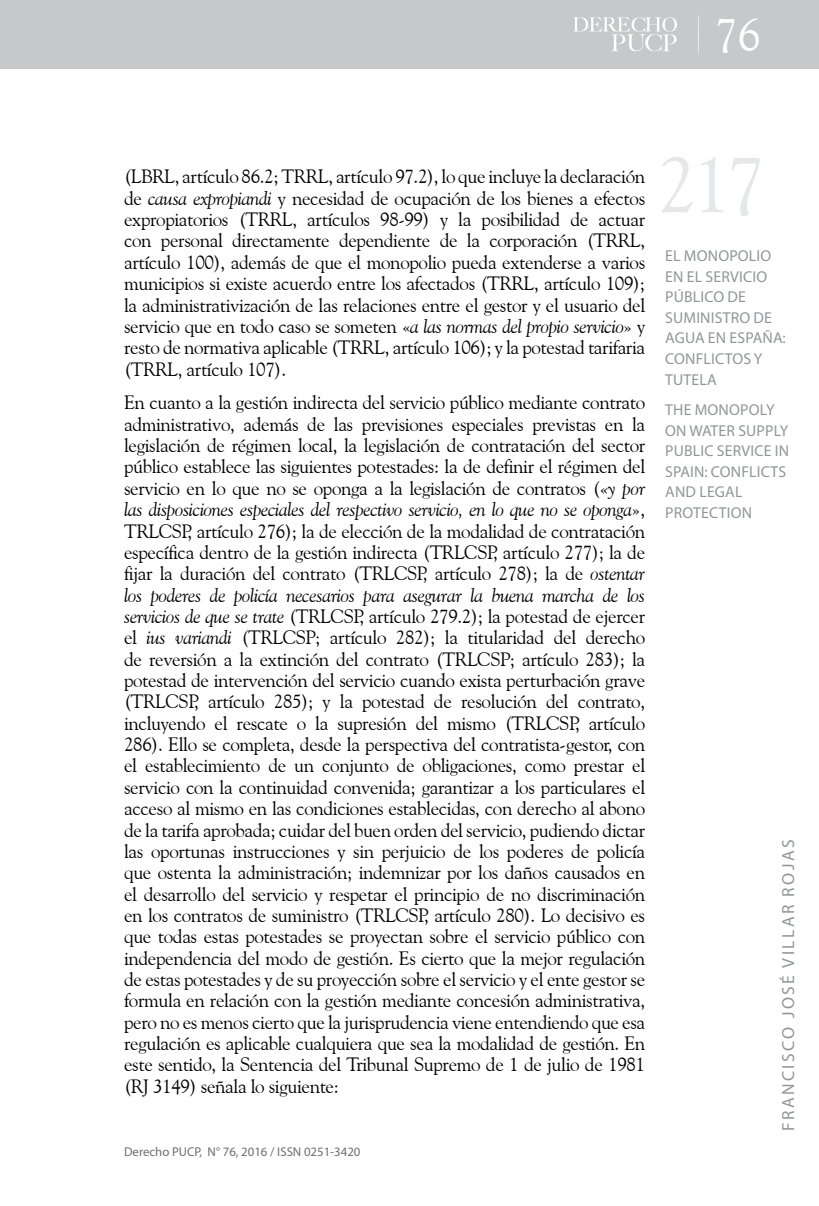
<style>
.page{position:relative;width:819px;height:1206px;background:#fff}
.page>*{position:absolute;margin:0;border:0;box-sizing:border-box;transform-origin:0 0}
.t1{font:78.75px "Goudy Old Style BT";color:#e6e7e8}
.t2{font:46.38px "Goudy Old Style BT";color:#fff}
.t3{font:19.25px/21.3px "Goudy Old Style BT";letter-spacing:-.02em;color:#000;text-align:justify}
.t4{font:17.5px "Myriad Pro";letter-spacing:.14em;color:#939598}
.t5{font:15.75px/20.7px "Myriad Pro";letter-spacing:.01em;color:#939598}
.t6{font:12.78px "Myriad Pro";color:#6d6e71}
.s1{font-style:italic}
</style>
<div class="page">
<div style="left:0;top:0;width:819px;height:69px;background:#c7c8ca"></div>
<svg style="left:573px;top:17px;width:104px;height:34px"></svg>
<h2 class="t2" style="left:714px;top:6px;width:47px">76</h2>
<p class="t3" style="left:124px;top:166px;width:522px">(LBRL, artículo 86.2; TRRL, artículo 97.2), lo que incluye la declaración de <span class="s1">causa expropiandi</span> y necesidad de ocupación de los bienes a efectos expropiatorios (TRRL, artículos 98-99) y la posibilidad de actuar con personal directamente dependiente de la corporación (TRRL, artículo 100), además de que el monopolio pueda extenderse a varios municipios si existe acuerdo entre los afectados (TRRL, artículo 109); la administrativización de las relaciones entre el gestor y el usuario del servicio que en todo caso se someten «<span class="s1">a las normas del propio servicio</span>» y resto de normativa aplicable (TRRL, artículo 106); y la potestad tarifaria (TRRL, artículo 107).</p>
<p class="t3" style="left:124px;top:391px;width:522px">En cuanto a la gestión indirecta del servicio público mediante contrato administrativo, además de las previsiones especiales previstas en la legislación de régimen local, la legislación de contratación del sector público establece las siguientes potestades: la de definir el régimen del servicio en lo que no se oponga a la legislación de contratos («<span class="s1">y por las disposiciones especiales del respectivo servicio, en lo que no se oponga</span>», TRLCSP, artículo 276); la de elección de la modalidad de contratación específica dentro de la gestión indirecta (TRLCSP, artículo 277); la de fijar la duración del contrato (TRLCSP, artículo 278); la de <span class="s1">ostentar los poderes de policía necesarios para asegurar la buena marcha de los servicios de que se trate</span> (TRLCSP, artículo 279.2); la potestad de ejercer el <span class="s1">ius variandi</span> (TRLCSP; artículo 282); la titularidad del derecho de reversión a la extinción del contrato (TRLCSP; artículo 283); la potestad de intervención del servicio cuando exista perturbación grave (TRLCSP, artículo 285); y la potestad de resolución del contrato, incluyendo el rescate o la supresión del mismo (TRLCSP, artículo 286). Ello se completa, desde la perspectiva del contratista-gestor, con el establecimiento de un conjunto de obligaciones, como prestar el servicio con la continuidad convenida; garantizar a los particulares el acceso al mismo en las condiciones establecidas, con derecho al abono de la tarifa aprobada; cuidar del buen orden del servicio, pudiendo dictar las oportunas instrucciones y sin perjuicio de los poderes de policía que ostenta la administración; indemnizar por los daños causados en el desarrollo del servicio y respetar el principio de no discriminación en los contratos de suministro (TRLCSP, artículo 280). Lo decisivo es que todas estas potestades se proyectan sobre el servicio público con independencia del modo de gestión. Es cierto que la mejor regulación de estas potestades y de su proyección sobre el servicio y el ente gestor se formula en relación con la gestión mediante concesión administrativa, pero no es menos cierto que la jurisprudencia viene entendiendo que esa regulación es aplicable cualquiera que sea la modalidad de gestión. En este sentido, la Sentencia del Tribunal Supremo de 1 de julio de 1981 (RJ 3149) señala lo siguiente:</p>
<p class="t6" style="left:124px;top:1144px;width:238px">Derecho PUCP, N° 76, 2016 / ISSN 0251-3420</p>
<h1 class="t1" style="left:657px;top:136px;width:109px">217</h1>
<p class="t5" style="left:665px;top:245px;width:122px">EL MONOPOLIO<br>EN EL SERVICIO<br>PÚBLICO DE<br>SUMINISTRO DE<br>AGUA EN ESPAÑA:<br>CONFLICTOS Y<br>TUTELA</p>
<p class="t5" style="left:665px;top:399px;width:125px">THE MONOPOLY<br>ON WATER SUPPLY<br>PUBLIC SERVICE IN<br>SPAIN: CONFLICTS<br>AND LEGAL<br>PROTECTION</p>
<p class="t4" style="left:777px;top:1131px;width:293px;rotate:-90deg">FRANCISCO JOSÉ VILLAR ROJAS</p>
</div>
